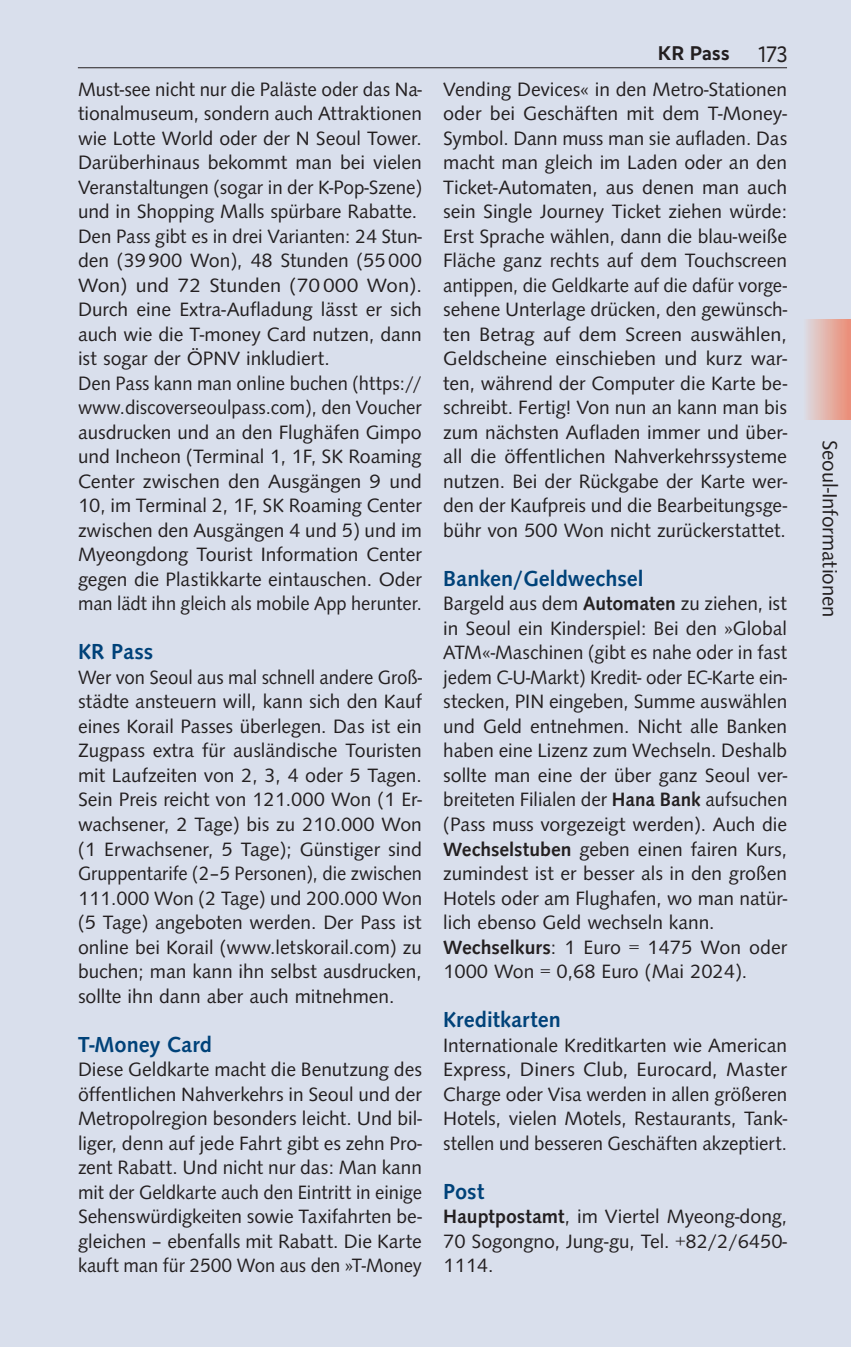
<style>
.page{position:relative;width:851px;height:1347px;background:#fff}
.page>*{position:absolute;margin:0;border:0;box-sizing:border-box;transform-origin:0 0}
.t1{font:500 22.5px "Syntax";letter-spacing:.005em;color:#004279}
.t2{font:22.5px "Realist";color:#231f20;scale:.95 1}
.t3{font:21.25px "Syntax";color:#231f20}
.t4{font:20px/24.5px "Syntax";color:#231f20;text-align:justify}
.t5{font:20px/24.5px "Syntax";color:#231f20;text-align:justify;scale:.96 1}
.t6{font:700 20px "Realist";letter-spacing:.02em;color:#231f20;scale:.95 1}
.s1{font-weight:500}
</style>
<div class="page">
<div style="left:0;top:0;width:850px;height:1346px;background:#d9dfec"></div>
<hr style="left:78px;top:67px;width:708px;height:1px;background:#231f20">
<div style="left:801px;top:320px;width:49px;height:99px;background:linear-gradient(to right,#dbe1eb,#ec8d74)"></div>
<p class="t4" style="left:78px;top:76px;width:345px;text-align:left">Must-see nicht nur die Paläste oder das Na&shy;tionalmuseum, sondern auch Attraktionen wie Lotte World oder der N Seoul Tower.<br>Darüberhinaus bekommt man bei vielen Veranstaltungen (sogar in der K-Pop-Szene) und in Shopping Malls spürbare Rabatte.<br>Den Pass gibt es in drei Varianten: 24 Stun&shy;den (39900 Won), 48 Stunden (55000<br>Won) und 72 Stunden (70000 Won).<br>Durch eine Extra-Aufladung lässt er sich auch wie die T-money Card nutzen, dann ist sogar der ÖPNV inkludiert.<br>Den Pass kann man online buchen (https:// www.discoverseoulpass.com), den Voucher ausdrucken und an den Flughäfen Gimpo und Incheon (Terminal 1, 1F, SK Roaming Center zwischen den Ausgängen 9 und 10, im Terminal 2, 1F, SK Roaming Center zwischen den Ausgängen 4 und 5) und im Myeongdong Tourist Information Center gegen die Plastikkarte eintauschen. Oder man lädt ihn gleich als mobile App herunter.</p>
<p class="t1" style="left:78px;top:636px;width:77px">KR Pass</p>
<p class="t5" style="left:78px;top:664px;width:360px">Wer von Seoul aus mal schnell andere Groß&shy;städte ansteuern will, kann sich den Kauf eines Korail Passes überlegen. Das ist ein Zugpass extra für ausländische Touristen mit Laufzeiten von 2, 3, 4 oder 5 Tagen.<br>Sein Preis reicht von 121.000 Won (1 Er&shy;wachsener, 2 Tage) bis zu 210.000 Won (1 Erwachsener, 5 Tage); Günstiger sind Gruppentarife (2–5 Personen), die zwischen 111.000 Won (2 Tage) und 200.000 Won (5 Tage) angeboten werden. Der Pass ist online bei Korail (www.letskorail.com) zu buchen; man kann ihn selbst ausdrucken, sollte ihn dann aber auch mitnehmen.</p>
<p class="t1" style="left:78px;top:1028px;width:135px">T-Money Card</p>
<p class="t4" style="left:78px;top:1056px;width:345px">Diese Geldkarte macht die Benutzung des öffentlichen Nahverkehrs in Seoul und der Metropolregion besonders leicht. Und bil&shy;liger, denn auf jede Fahrt gibt es zehn Pro&shy;zent Rabatt. Und nicht nur das: Man kann mit der Geldkarte auch den Eintritt in einige Sehenswürdigkeiten sowie Taxifahrten be&shy;gleichen – ebenfalls mit Rabatt. Die Karte kauft man für 2500 Won aus den »T-Money</p>
<p class="t6" style="left:658px;top:42px;width:77px">KR Pass</p>
<p class="t2" style="left:758px;top:42px;width:32px">173</p>
<p class="t4" style="left:443px;top:76px;width:345px">Vending Devices« in den Metro-Stationen oder bei Geschäften mit dem T-Money-Symbol. Dann muss man sie aufladen. Das macht man gleich im Laden oder an den Ticket-Automaten, aus denen man auch sein Single Journey Ticket ziehen würde:<br>Erst Sprache wählen, dann die blau-weiße Fläche ganz rechts auf dem Touchscreen antippen, die Geldkarte auf die dafür vorge&shy;sehene Unterlage drücken, den gewünsch&shy;ten Betrag auf dem Screen auswählen, Geldscheine einschieben und kurz war&shy;ten, während der Computer die Karte be&shy;schreibt. Fertig! Von nun an kann man bis zum nächsten Aufladen immer und über&shy;all die öffentlichen Nahverkehrssysteme nutzen. Bei der Rückgabe der Karte wer&shy;den der Kaufpreis und die Bearbeitungsge&shy;bühr von 500 Won nicht zurückerstattet.</p>
<p class="t1" style="left:443px;top:562px;width:202px">Banken/Geldwechsel</p>
<p class="t4" style="left:443px;top:590px;width:345px;text-align:left">Bargeld aus dem <span class="s1">Automaten</span> zu ziehen, ist in Seoul ein Kinderspiel: Bei den »Global ATM«-Maschinen (gibt es nahe oder in fast jedem C-U-Markt) Kredit- oder EC-Karte ein&shy;stecken, PIN eingeben, Summe auswählen und Geld entnehmen. Nicht alle Banken haben eine Lizenz zum Wechseln. Deshalb sollte man eine der über ganz Seoul ver&shy;breiteten Filialen der <span class="s1">Hana Bank</span> aufsuchen (Pass muss vorgezeigt werden). Auch die <span class="s1">Wechselstuben</span> geben einen fairen Kurs, zumindest ist er besser als in den großen Hotels oder am Flughafen, wo man natür&shy;lich ebenso Geld wechseln kann.<br><span class="s1">Wechselkurs</span>: 1 Euro = 1475 Won oder 1000 Won = 0,68 Euro (Mai 2024).</p>
<p class="t1" style="left:443px;top:1003px;width:119px">Kreditkarten</p>
<p class="t4" style="left:443px;top:1031px;width:345px">Internationale Kreditkarten wie American Express, Diners Club, Eurocard, Master Charge oder Visa werden in allen größeren Hotels, vielen Motels, Restaurants, Tank&shy;stellen und besseren Geschäften akzeptiert.</p>
<p class="t1" style="left:443px;top:1175px;width:43px">Post</p>
<p class="t4" style="left:443px;top:1203px;width:345px"><span class="s1">Hauptpostamt</span>, im Viertel Myeong-dong, 70 Sogongno, Jung-gu, Tel. +82/2/6450- 1114.</p>
<p class="t3" style="left:844px;top:440px;width:179px;rotate:90deg">Seoul-Informationen</p>
</div>
